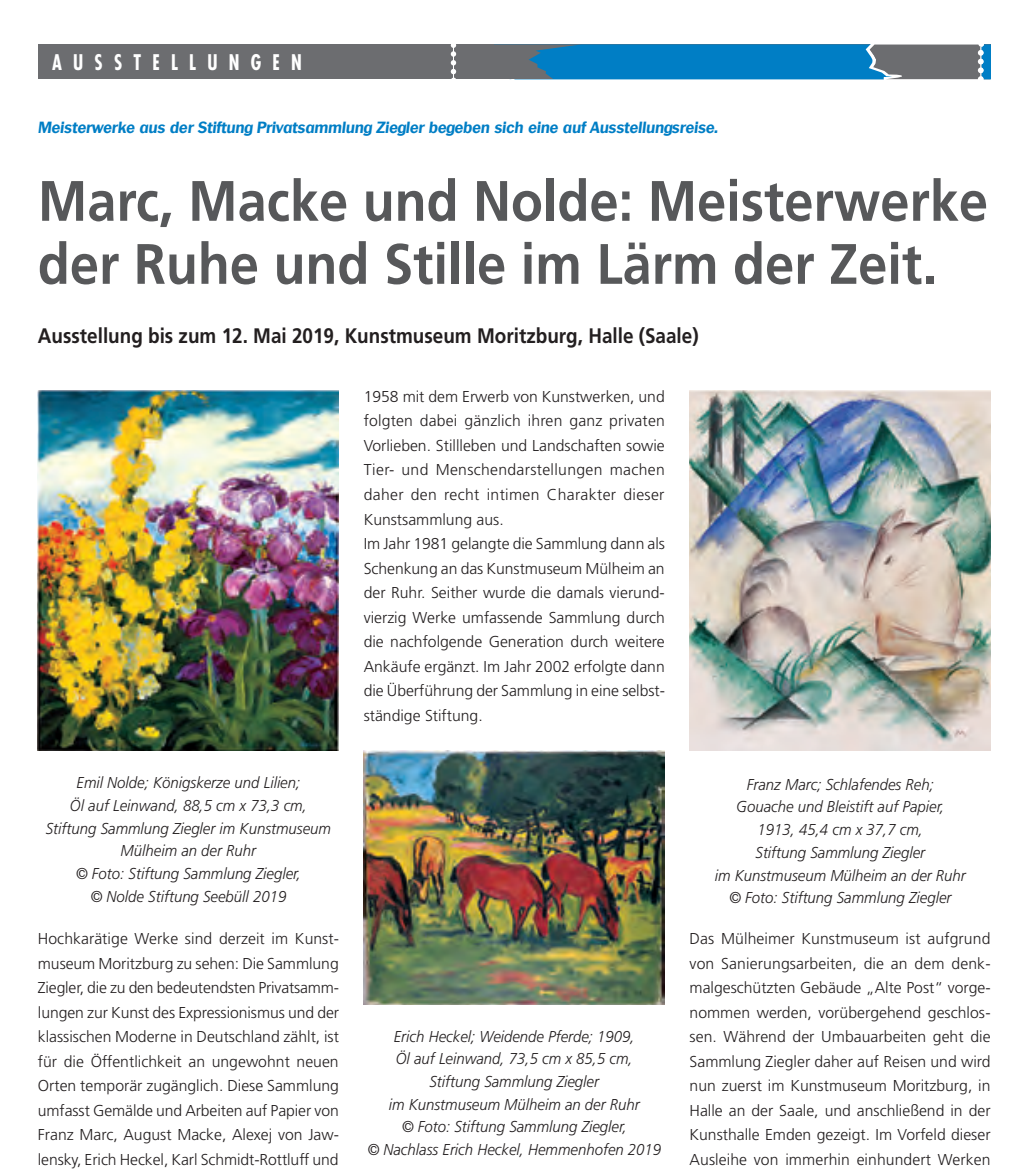
<style>
.page{position:relative;width:1023px;height:1174px;background:#fff}
.page>*{position:absolute;margin:0;border:0;box-sizing:border-box;transform-origin:0 0}
.t1{font:700 56.88px/63px "Frutiger";color:#57585a;scale:.92 1}
.t2{font:700 21px "Frutiger";color:#231f20;scale:.9 1}
.t3{font:700 condensed 21px "Futura";letter-spacing:.6em;color:#fff;scale:.89 1}
.t4{font:300 15.75px/24.5px "Frutiger";color:#231f20;text-align:justify}
.t5{font:italic 300 15.75px/22.8px "Frutiger";color:#231f20;text-align:center;scale:.95 1}
.t6{font:italic 700 15.75px "Futon";color:#007ec5}
</style>
<div class="page">
<div style="left:39px;top:45px;width:951px;height:34px;background:#6c6d70"></div>
<svg style="left:432px;top:44px;width:558px;height:36px"></svg>
<hr style="left:980px;top:47px;width:1px;height:30px;background:#fff">
<img style="left:37px;top:390px;width:302px;height:361px">
<img style="left:364px;top:750px;width:301px;height:255px">
<img style="left:689px;top:390px;width:301px;height:361px">
<h2 class="t3" style="left:52px;top:49px;width:282px">AUSSTELLUNGEN</h2>
<h2 class="t3" style="left:52px;top:49px;width:134px">RAHMEN</h2>
<p class="t6" style="left:38px;top:118px;width:681px">Meisterwerke aus der Stiftung Privatsammlung Ziegler begeben sich eine auf Ausstellungsreise.</p>
<h1 class="t1" style="left:38px;top:169px;width:1034px">Marc, Macke und Nolde: Meisterwerke der Ruhe und Stille im Lärm der Zeit.</h1>
<h2 class="t2" style="left:38px;top:323px;width:735px">Ausstellung bis zum 12. Mai 2019, Kunstmuseum Moritzburg, Halle (Saale)</h2>
<p class="t5" style="left:46px;top:771px;width:302px">Emil Nolde; Königskerze und Lilien;<br>Öl auf Leinwand, 88,5 cm x 73,3 cm,<br>Stiftung Sammlung Ziegler im Kunstmuseum<br>Mülheim an der Ruhr<br>© Foto: Stiftung Sammlung Ziegler,<br>© Nolde Stiftung Seebüll 2019</p>
<p class="t4" style="left:38px;top:926px;width:303px">Hochkarätige Werke sind derzeit im Kunst&shy;museum Moritzburg zu sehen: Die Sammlung Ziegler, die zu den bedeutendsten Privatsamm&shy;lungen zur Kunst des Expressionismus und der klassischen Moderne in Deutschland zählt, ist für die Öffentlichkeit an ungewohnt neuen Orten temporär zugänglich. Diese Sammlung umfasst Gemälde und Arbeiten auf Papier von Franz Marc, August Macke, Alexej von Jaw&shy;lensky, Erich Heckel, Karl Schmidt-Rottluff und</p>
<p class="t4" style="left:364px;top:384px;width:303px;text-align:left">1958 mit dem Erwerb von Kunstwerken, und folgten dabei gänzlich ihren ganz privaten Vorlieben. Stillleben und Landschaften sowie Tier- und Menschendarstellungen machen daher den recht intimen Charakter dieser Kunstsammlung aus.<br>Im Jahr 1981 gelangte die Sammlung dann als Schenkung an das Kunstmuseum Mülheim an der Ruhr. Seither wurde die damals vierund&shy;vierzig Werke umfassende Sammlung durch die nachfolgende Generation durch weitere Ankäufe ergänzt. Im Jahr 2002 erfolgte dann die Überführung der Sammlung in eine selbst&shy;ständige Stiftung.</p>
<p class="t5" style="left:367px;top:1025px;width:311px">Erich Heckel; Weidende Pferde; 1909,<br>Öl auf Leinwand, 73,5 cm x 85,5 cm,<br>Stiftung Sammlung Ziegler<br>im Kunstmuseum Mülheim an der Ruhr<br>© Foto: Stiftung Sammlung Ziegler,<br>© Nachlass Erich Heckel, Hemmenhofen 2019</p>
<p class="t5" style="left:715px;top:773px;width:266px">Franz Marc; Schlafendes Reh;<br>Gouache und Bleistift auf Papier,<br>1913, 45,4 cm x 37,7 cm,<br>Stiftung Sammlung Ziegler<br>im Kunstmuseum Mülheim an der Ruhr © Foto: Stiftung Sammlung Ziegler</p>
<p class="t4" style="left:689px;top:926px;width:302px">Das Mülheimer Kunstmuseum ist aufgrund von Sanierungsarbeiten, die an dem denk&shy;malgeschützten Gebäude „Alte Post“ vorge&shy;nommen werden, vorübergehend geschlos&shy;sen. Während der Umbauarbeiten geht die Sammlung Ziegler daher auf Reisen und wird nun zuerst im Kunstmuseum Moritzburg, in Halle an der Saale, und anschließend in der Kunsthalle Emden gezeigt. Im Vorfeld dieser Ausleihe von immerhin einhundert Werken</p>
</div>
